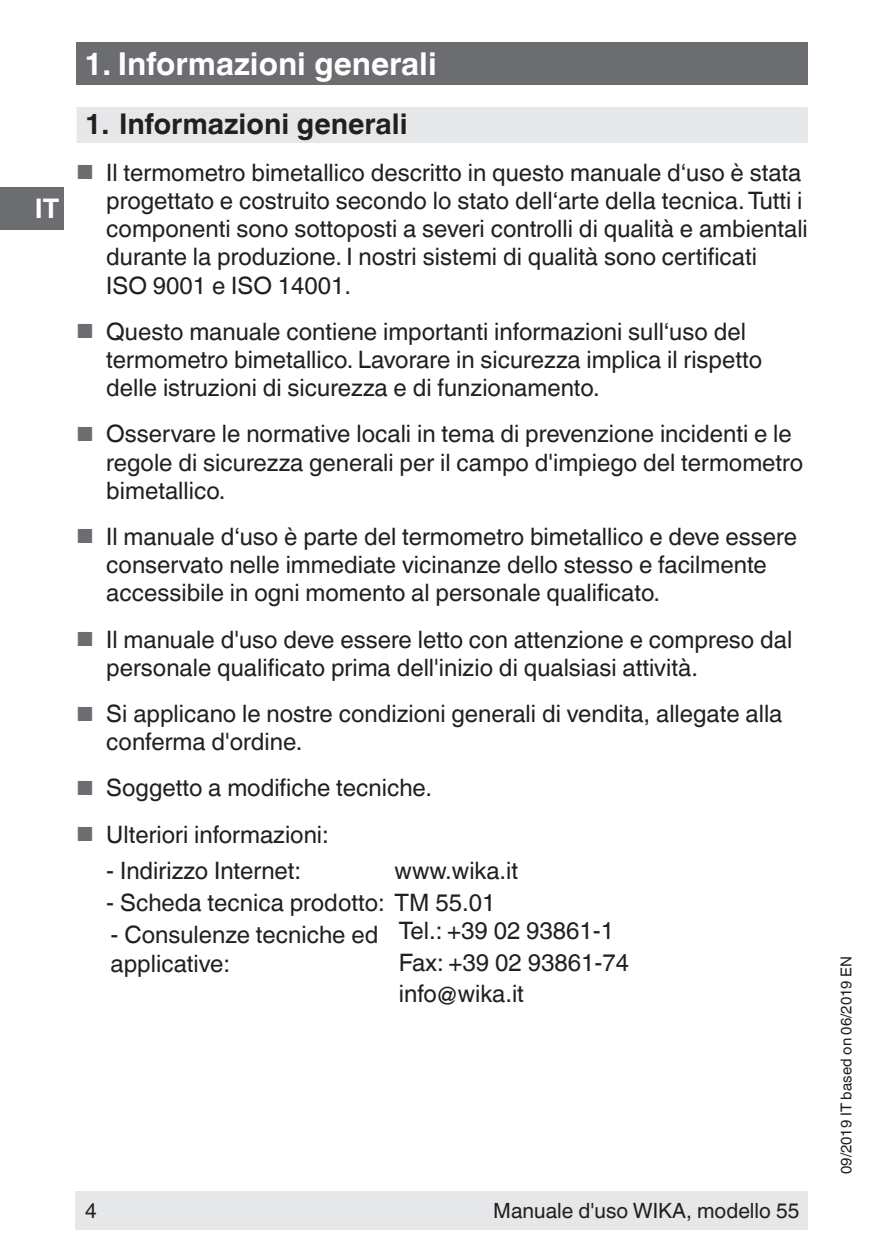
<style>
.page{position:relative;width:893px;height:1259px;background:#fff}
.page>*{position:absolute;margin:0;border:0;box-sizing:border-box;transform-origin:0 0}
.t1{font:700 31.5px "Helvetica World";color:#fff}
.t2{font:700 28.5px "Helvetica World";color:#231f20}
.t3{font:700 27px "Helvetica World";color:#fff}
.t4{font:24px/28.2px "Helvetica World";color:#231f20}
.t5{font:21px "Helvetica World";color:#231f20}
.t6{font:15px "Helvetica World";color:#231f20}
.s1{font-size:20.4px;color:#6c6d70}
</style>
<div class="page">
<div style="left:0;top:187px;width:64px;height:43px;background:#6c6d70"></div>
<div style="left:75px;top:1191px;width:733px;height:38px;background:#e6e7e9"></div>
<div style="left:77px;top:43px;width:731px;height:42px;background:#6c6d70"></div>
<div style="left:77px;top:107px;width:731px;height:36px;background:#e6e7e9"></div>
<p class="t3" style="left:35px;top:193px;width:26px">IT</p>
<h1 class="t1" style="left:84px;top:46px;width:354px">1. Informazioni generali</h1>
<p class="t2" style="left:85px;top:108px;width:324px">1. Informazioni generali</p>
<p class="t4" style="left:106px;top:158px;width:703px;text-indent:-30px"><span class="s1">■</span> Il termometro bimetallico descritto in questo manuale d‘uso è stata progettato e costruito secondo lo stato dell‘arte della tecnica. Tutti i componenti sono sottoposti a severi controlli di qualità e ambientali durante la produzione. I nostri sistemi di qualità sono certificati<br>ISO 9001 e ISO 14001.</p>
<p class="t4" style="left:106px;top:317px;width:657px;text-indent:-30px"><span class="s1">■</span> Questo manuale contiene importanti informazioni sull‘uso del termometro bimetallico. Lavorare in sicurezza implica il rispetto delle istruzioni di sicurezza e di funzionamento.</p>
<p class="t4" style="left:106px;top:420px;width:698px;text-indent:-30px"><span class="s1">■</span> Osservare le normative locali in tema di prevenzione incidenti e le regole di sicurezza generali per il campo d'impiego del termometro bimetallico.</p>
<p class="t4" style="left:106px;top:522px;width:692px;text-indent:-30px"><span class="s1">■</span> Il manuale d‘uso è parte del termometro bimetallico e deve essere conservato nelle immediate vicinanze dello stesso e facilmente accessibile in ogni momento al personale qualificato.</p>
<p class="t4" style="left:106px;top:625px;width:688px;text-indent:-30px"><span class="s1">■</span> Il manuale d'uso deve essere letto con attenzione e compreso dal personale qualificato prima dell'inizio di qualsiasi attività.</p>
<p class="t4" style="left:106px;top:699px;width:678px;text-indent:-30px"><span class="s1">■</span> Si applicano le nostre condizioni generali di vendita, allegate alla conferma d'ordine.</p>
<p class="t4" style="left:77px;top:774px;width:357px"><span class="s1">■</span> Soggetto a modifiche tecniche.</p>
<p class="t4" style="left:77px;top:820px;width:254px"><span class="s1">■</span> Ulteriori informazioni:</p>
<p class="t4" style="left:106px;top:856px;width:196px">- Indirizzo Internet:</p>
<p class="t4" style="left:395px;top:856px;width:125px">www.wika.it</p>
<p class="t4" style="left:106px;top:888px;width:391px">- Scheda tecnica prodotto: TM 55.01</p>
<p class="t4" style="left:111px;top:920px;width:269px">- Consulenze tecniche ed applicative:</p>
<p class="t4" style="left:399px;top:915px;width:232px;line-height:31.5px">Tel.: +39 02 93861-1<br>Fax: +39 02 93861-74 info@wika.it</p>
<p class="t5" style="left:85px;top:1198px;width:13px">4</p>
<p class="t5" style="left:493px;top:1198px;width:308px">Manuale d'uso WIKA, modello 55</p>
<p class="t6" style="left:838px;top:1174px;width:220px;rotate:-90deg">09/2019 IT based on 06/2019 EN</p>
</div>
